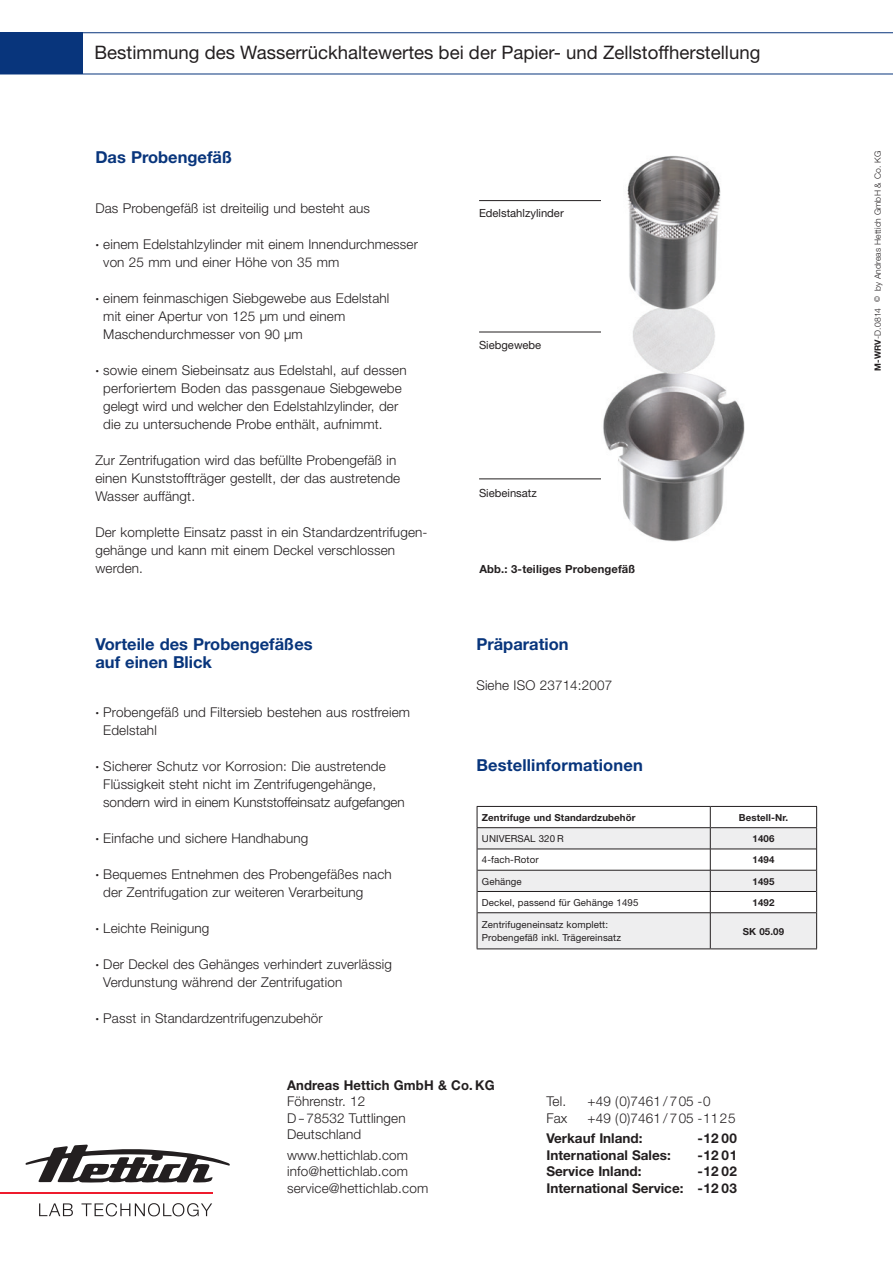
<style>
.page{position:relative;width:893px;height:1263px;background:#fff}
.page>*{position:absolute;margin:0;border:0;box-sizing:border-box;transform-origin:0 0}
.t1{font:18.6px "Helvetica Neue";color:#231f20}
.t2{font:700 16.5px/18px "Helvetica Neue";color:#08357c}
.t3{font:300 13.5px/18px "Helvetica Neue";letter-spacing:.01em;color:#231f20}
.t4{font:700 13.5px/16.5px "Helvetica Neue";color:#231f20;text-align:right}
.t5{font:11.25px "Helvetica Neue";color:#231f20}
.t6{font:700 11.25px "Helvetica Neue";letter-spacing:.01em;color:#231f20}
.t7{font:9.75px/12.8px "Helvetica Neue";letter-spacing:.01em;color:#231f20}
.t8{font:700 9.75px "Helvetica Neue";letter-spacing:.01em;color:#231f20}
.t9{font:300 8.55px "Helvetica Neue";letter-spacing:.015em;color:#231f20}
.s1{font-weight:700}
.s2{font-size:7.35px}
</style>
<div class="page">
<hr style="left:477px;top:806px;width:233px;height:1px;background:#231f20">
<hr style="left:710px;top:806px;width:107px;height:1px;background:#231f20">
<svg style="left:477px;top:807px;width:340px;height:142px"></svg>
<hr style="left:710px;top:913px;width:1px;height:35px;background:#231f20">
<hr style="left:477px;top:849px;width:233px;height:1px;background:#231f20">
<hr style="left:710px;top:849px;width:106px;height:1px;background:#231f20">
<hr style="left:477px;top:870px;width:233px;height:1px;background:#231f20">
<hr style="left:710px;top:870px;width:106px;height:1px;background:#231f20">
<hr style="left:477px;top:891px;width:233px;height:1px;background:#231f20">
<hr style="left:710px;top:891px;width:106px;height:1px;background:#231f20">
<hr style="left:477px;top:912px;width:233px;height:1px;background:#231f20">
<hr style="left:710px;top:912px;width:106px;height:1px;background:#231f20">
<hr style="left:479px;top:200px;width:133px;height:1px;background:#231f20">
<hr style="left:479px;top:332px;width:146px;height:1px;background:#231f20">
<hr style="left:479px;top:479px;width:131px;height:1px;background:#231f20">
<hr style="left:0;top:74px;width:893px;height:1px;background:#08357c">
<hr style="left:0;top:32px;width:893px;height:1px;background:#08357c">
<div style="left:0;top:33px;width:82px;height:41px;background:#08357c"></div>
<img style="left:602px;top:155px;width:143px;height:387px">
<svg style="left:25px;top:1144px;width:205px;height:39px"></svg>
<hr style="left:0;top:1192px;width:213px;height:2px;background:#ee1b2d">
<svg style="left:39px;top:1203px;width:173px;height:13px"></svg>
<h1 class="t1" style="left:94px;top:41px;width:667px">Bestimmung des Wasserrückhaltewertes bei der Papier- und Zellstoffherstellung</h1>
<p class="t2" style="left:95px;top:148px;width:138px">Das Probengefäß</p>
<p class="t3" style="left:95px;top:199px;width:276px">Das Probengefäß ist dreiteilig und besteht aus</p>
<p class="t3" style="left:103px;top:235px;width:316px;text-indent:-8px"><span class="s1">·</span> einem Edelstahlzylinder mit einem Innendurchmesser von 25 mm und einer Höhe von 35 mm</p>
<p class="t3" style="left:103px;top:289px;width:288px;text-indent:-8px"><span class="s1">·</span> einem feinmaschigen Siebgewebe aus Edelstahl mit einer Apertur von 125 µm und einem<br>Maschendurchmesser von 90 µm</p>
<p class="t3" style="left:103px;top:361px;width:305px;text-indent:-8px"><span class="s1">·</span> sowie einem Siebeinsatz aus Edelstahl, auf dessen perforiertem Boden das passgenaue Siebgewebe gelegt wird und welcher den Edelstahlzylinder, der die zu untersuchende Probe enthält, aufnimmt.</p>
<p class="t3" style="left:95px;top:451px;width:306px">Zur Zentrifugation wird das befüllte Probengefäß in einen Kunststoffträger gestellt, der das austretende<br>Wasser auffängt.</p>
<p class="t3" style="left:95px;top:523px;width:334px">Der komplette Einsatz passt in ein Standardzentrifugen&shy;gehänge und kann mit einem Deckel verschlossen werden.</p>
<p class="t2" style="left:95px;top:634px;width:219px">Vorteile des Probengefäßes auf einen Blick</p>
<p class="t3" style="left:103px;top:703px;width:308px;text-indent:-8px"><span class="s1">·</span> Probengefäß und Filtersieb bestehen aus rostfreiem<br>Edelstahl</p>
<p class="t3" style="left:103px;top:757px;width:303px;text-indent:-8px"><span class="s1">·</span> Sicherer Schutz vor Korrosion: Die austretende<br>Flüssigkeit steht nicht im Zentrifugengehänge, sondern wird in einem Kunststoffeinsatz aufgefangen</p>
<p class="t3" style="left:95px;top:829px;width:214px"><span class="s1">·</span> Einfache und sichere Handhabung</p>
<p class="t3" style="left:103px;top:865px;width:290px;text-indent:-8px"><span class="s1">·</span> Bequemes Entnehmen des Probengefäßes nach der Zentrifugation zur weiteren Verarbeitung</p>
<p class="t3" style="left:95px;top:919px;width:115px"><span class="s1">·</span> Leichte Reinigung</p>
<p class="t3" style="left:103px;top:955px;width:290px;text-indent:-8px"><span class="s1">·</span> Der Deckel des Gehänges verhindert zuverlässig<br>Verdunstung während der Zentrifugation</p>
<p class="t3" style="left:95px;top:1009px;width:229px"><span class="s1">·</span> Passt in Standardzentrifugenzubehör</p>
<p class="t5" style="left:479px;top:206px;width:86px">Edelstahlzylinder</p>
<p class="t5" style="left:479px;top:338px;width:64px">Siebgewebe</p>
<p class="t5" style="left:479px;top:487px;width:59px">Siebeinsatz</p>
<p class="t6" style="left:479px;top:562px;width:157px">Abb.: 3-teiliges Probengefäß</p>
<p class="t2" style="left:476px;top:634px;width:94px">Präparation</p>
<p class="t3" style="left:476px;top:676px;width:137px">Siehe ISO 23714:2007</p>
<p class="t2" style="left:476px;top:756px;width:168px">Bestellinformationen</p>
<p class="t8" style="left:482px;top:811px;width:155px">Zentrifuge und Standardzubehör</p>
<p class="t8" style="left:739px;top:811px;width:51px">Bestell-Nr.</p>
<p class="t7" style="left:482px;top:832px;width:83px">UNIVERSAL 320 R</p>
<p class="t8" style="left:752px;top:833px;width:23px">1406</p>
<p class="t7" style="left:482px;top:853px;width:58px">4-fach-Rotor</p>
<p class="t8" style="left:752px;top:854px;width:23px">1494</p>
<p class="t7" style="left:482px;top:875px;width:41px">Gehänge</p>
<p class="t8" style="left:752px;top:875px;width:23px">1495</p>
<p class="t7" style="left:482px;top:896px;width:158px">Deckel, passend für Gehänge 1495</p>
<p class="t8" style="left:752px;top:896px;width:23px">1492</p>
<p class="t7" style="left:482px;top:918px;width:141px">Zentrifugeneinsatz komplett:<br>Probengefäß inkl. Trägereinsatz</p>
<p class="t8" style="left:743px;top:925px;width:43px">SK 05.09</p>
<p class="t4" style="left:287px;top:1076px;width:209px">Andreas Hettich GmbH &amp; Co. KG</p>
<p class="t3" style="left:287px;top:1093px;width:120px;line-height:16.5px">Föhrenstr. 12<br>D-78532 Tuttlingen<br>Deutschland</p>
<p class="t3" style="left:287px;top:1146px;width:143px;line-height:16.5px">www.hettichlab.com info@hettichlab.com service@hettichlab.com</p>
<p class="t3" style="left:546px;top:1092px;width:21px">Tel.</p>
<p class="t3" style="left:587px;top:1092px;width:125px">+49 (0)7461/ 705 -0</p>
<p class="t3" style="left:546px;top:1108px;width:23px">Fax</p>
<p class="t3" style="left:588px;top:1108px;width:150px">+49 (0)7461/ 705 -1125</p>
<p class="t4" style="left:546px;top:1130px;width:98px">Verkauf Inland:</p>
<p class="t4" style="left:697px;top:1130px;width:41px">-12 00</p>
<p class="t4" style="left:546px;top:1146px;width:126px">International Sales:</p>
<p class="t4" style="left:697px;top:1146px;width:41px">-12 01</p>
<p class="t4" style="left:546px;top:1163px;width:97px">Service Inland:</p>
<p class="t4" style="left:546px;top:1163px;width:192px">-12 02<br>International Service: -12 03</p>
<p class="t9" style="left:873px;top:371px;width:221px;rotate:-90deg"><span class="s1">M-WRV</span>-D.0814 <span class="s2">©</span> by Andreas Hettich GmbH &amp; Co. KG</p>
</div>
